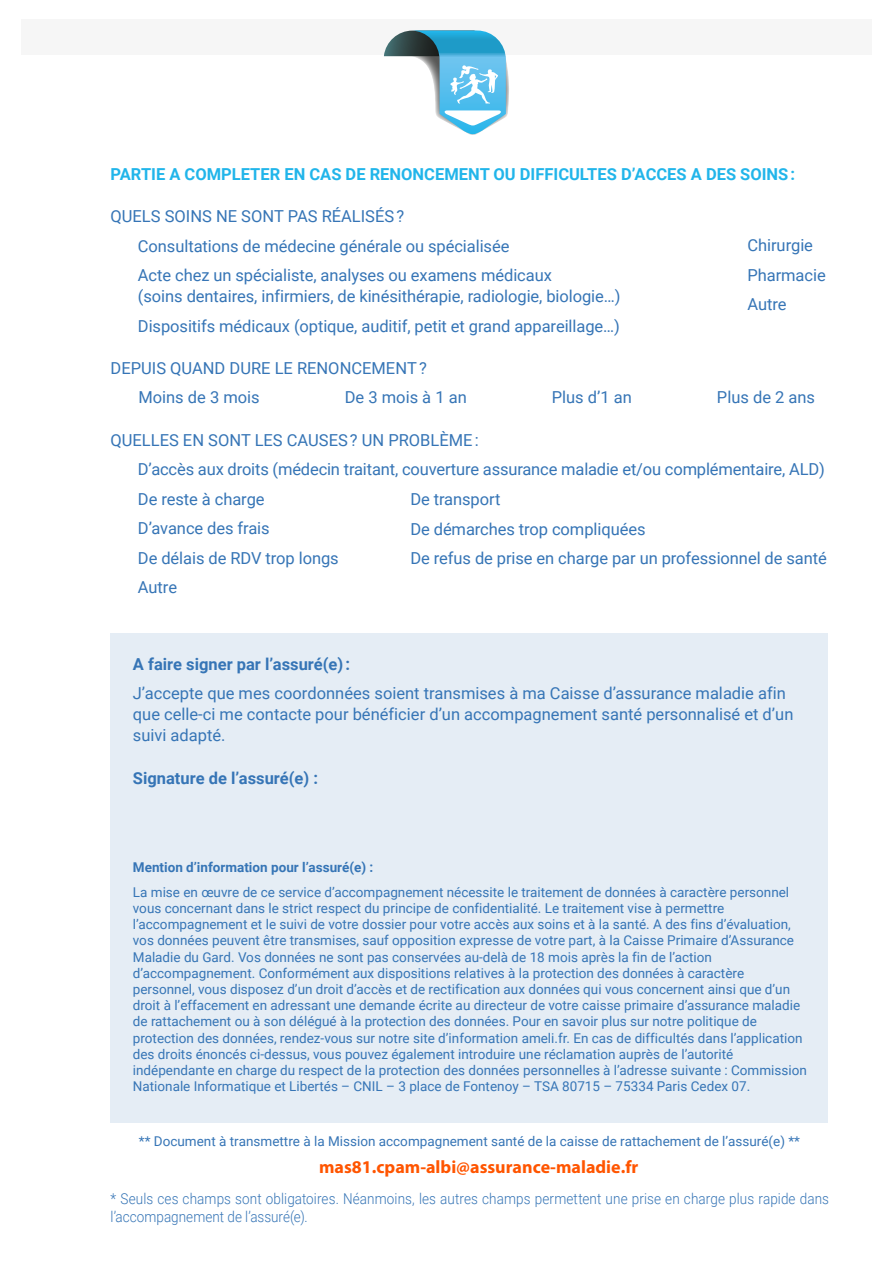
<style>
.page{position:relative;width:893px;height:1263px;background:#fff}
.page>*{position:absolute;margin:0;border:0;box-sizing:border-box;transform-origin:0 0}
.t1{font:700 18px "Myriad Pro";color:#f50}
.t2{font:16.5px/29.5px "Roboto";letter-spacing:-.005em;color:#3675b6}
.t3{font:700 16.5px "Roboto";color:#21b5ea}
.t4{font:700 16.5px "Roboto";color:#3675b6}
.t5{font:300 15px/18px "Roboto";letter-spacing:.005em;color:#3675b6;scale:.9 1}
.t6{font:13.5px/16.2px "Roboto";color:#3675b6}
.t7{font:700 13.5px "Roboto";color:#3675b6}
</style>
<div class="page">
<div style="left:111px;top:633px;width:717px;height:489px;background:#e5edf5"></div>
<div style="left:21px;top:19px;width:851px;height:36px;background:#f6f6f6"></div>
<svg style="left:384px;top:31px;width:125px;height:104px"></svg>
<p class="t3" style="left:111px;top:162px;width:686px">PARTIE A COMPLETER EN CAS DE RENONCEMENT OU DIFFICULTES D’ACCES A DES SOINS :</p>
<p class="t2" style="left:138px;top:201px;width:415px;text-indent:-27px">QUELS SOINS NE SONT PAS RÉALISÉS ?<br>Consultations de médecine générale ou spécialisée<br>Acte chez un spécialiste, analyses ou examens médicaux</p>
<p class="t2" style="left:138px;top:281px;width:484px">(soins dentaires, infirmiers, de kinésithérapie, radiologie, biologie…)<br>Dispositifs médicaux (optique, auditif, petit et grand appareillage…)</p>
<p class="t2" style="left:138px;top:352px;width:290px;text-indent:-28px">DEPUIS QUAND DURE LE RENONCEMENT ?<br>Moins de 3 mois</p>
<p class="t2" style="left:747px;top:230px;width:80px">Chirurgie<br>Pharmacie<br>Autre</p>
<p class="t2" style="left:345px;top:382px;width:124px">De 3 mois à 1 an</p>
<p class="t2" style="left:552px;top:382px;width:82px">Plus d’1 an</p>
<p class="t2" style="left:717px;top:382px;width:100px">Plus de 2 ans</p>
<p class="t2" style="left:138px;top:424px;width:688px;text-indent:-27px">QUELLES EN SONT LES CAUSES ? UN PROBLÈME :<br>D’accès aux droits (médecin traitant, couverture assurance maladie et/ou complémentaire, ALD)<br>De reste à charge<br>D’avance des frais<br>De délais de RDV trop longs<br>Autre</p>
<p class="t2" style="left:410px;top:484px;width:418px">De transport<br>De démarches trop compliquées<br>De refus de prise en charge par un professionnel de santé</p>
<p class="t4" style="left:133px;top:652px;width:219px">A faire signer par l’assuré(e) :</p>
<p class="t2" style="left:133px;top:682px;width:662px;line-height:21px">J’accepte que mes coordonnées soient transmises à ma Caisse d’assurance maladie afin que celle-ci me contacte pour bénéficier d’un accompagnement santé personnalisé et d’un suivi adapté.</p>
<p class="t4" style="left:133px;top:766px;width:187px">Signature de l’assuré(e) :</p>
<p class="t7" style="left:133px;top:858px;width:242px">Mention d’information pour l’assuré(e) :</p>
<p class="t6" style="left:133px;top:883px;width:675px">La mise en œuvre de ce service d’accompagnement nécessite le traitement de données à caractère personnel vous concernant dans le strict respect du principe de confidentialité. Le traitement vise à permettre l’accompagnement et le suivi de votre dossier pour votre accès aux soins et à la santé. A des fins d’évaluation, vos données peuvent être transmises, sauf opposition expresse de votre part, à la Caisse Primaire d’Assurance Maladie du Gard. Vos données ne sont pas conservées au-delà de 18 mois après la fin de l’action d’accompagnement. Conformément aux dispositions relatives à la protection des données à caractère personnel, vous disposez d’un droit d’accès et de rectification aux données qui vous concernent ainsi que d’un droit à l’effacement en adressant une demande écrite au directeur de votre caisse primaire d’assurance maladie de rattachement ou à son délégué à la protection des données. Pour en savoir plus sur notre politique de protection des données, rendez-vous sur notre site d’information ameli.fr. En cas de difficultés dans l’application des droits énoncés ci-dessus, vous pouvez également introduire une réclamation auprès de l’autorité indépendante en charge du respect de la protection des données personnelles à l’adresse suivante : Commission Nationale Informatique et Libertés – CNIL – 3 place de Fontenoy – TSA 80715 – 75334 Paris Cedex 07.</p>
<p class="t6" style="left:139px;top:1133px;width:663px">** Document à transmettre à la Mission accompagnement santé de la caisse de rattachement de l’assuré(e) **</p>
<h1 class="t1" style="left:319px;top:1155px;width:321px">mas81.cpam-albi@assurance-maladie.fr</h1>
<p class="t5" style="left:111px;top:1188px;width:800px">* Seuls ces champs sont obligatoires. Néanmoins, les autres champs permettent une prise en charge plus rapide dans l’accompagnement de l’assuré(e).</p>
</div>
